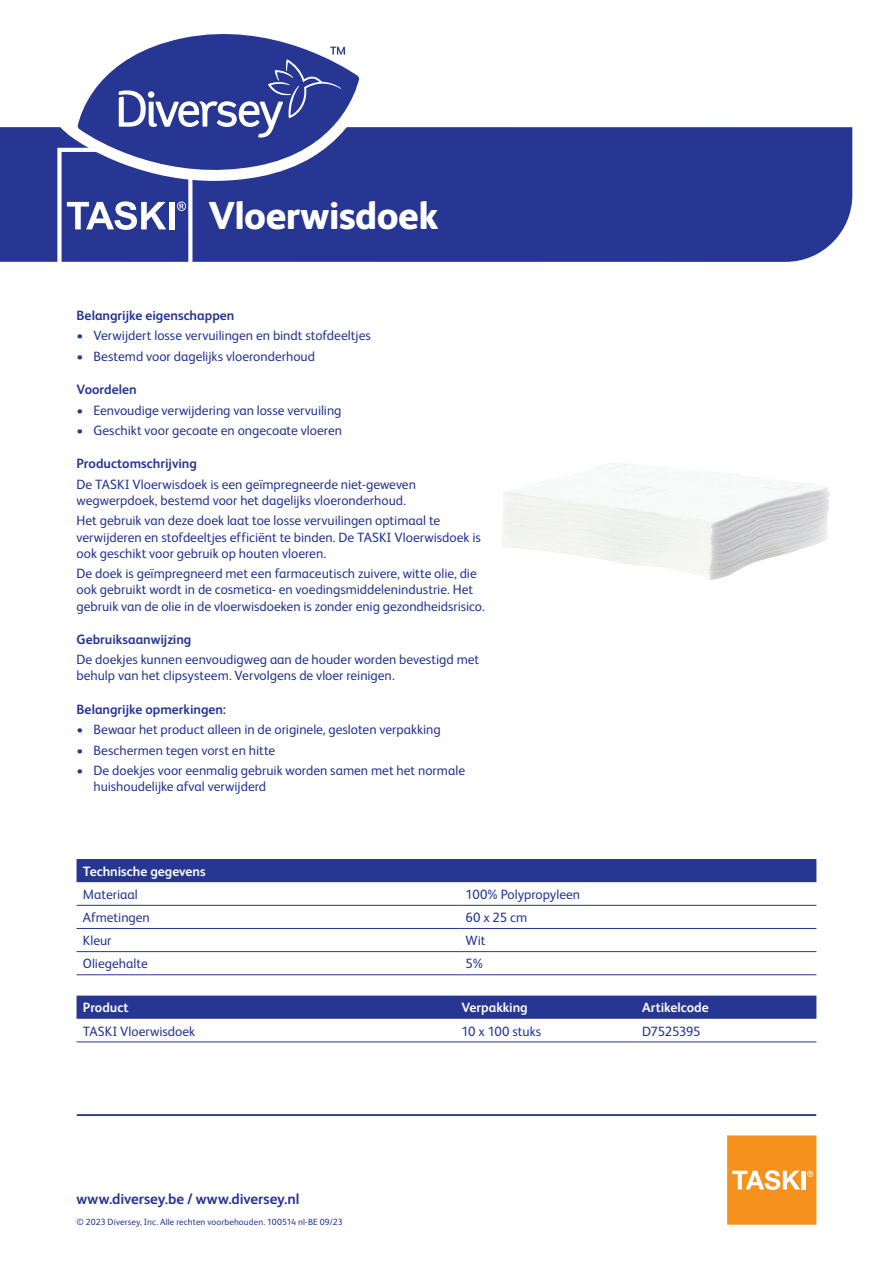
<style>
.page{position:relative;width:893px;height:1263px;background:#fff}
.page>*{position:absolute;margin:0;border:0;box-sizing:border-box;transform-origin:0 0}
.t1{font:800 39px "FS Albert Pro";letter-spacing:-.015em;color:#fff}
.t2{font:700 15px "FS Albert Pro";color:#263692}
.Maintext{font:13.5px/16.2px "FS Albert Pro";color:#263692}
.Subheads{font:700 13.5px "FS Albert Pro";color:#263692}
.Table_Text{font:13.5px "FS Albert Pro";color:#263692}
.Table_Subheads{font:700 13.5px "FS Albert Pro";color:#fff}
.Table_Text-2{font:13.5px "FS Albert Pro";letter-spacing:-.025em;color:#263692}
.t3{font:9px "FS Albert Pro";letter-spacing:.01em;color:#263692}
</style>
<div class="page">
<div style="left:0;top:127px;width:852px;height:135px;background:#263692"></div>
<svg style="left:57px;top:148px;width:135px;height:114px;background:#4e5ba6"></svg>
<div style="left:169px;top:202px;width:6px;height:27px;background:#fff"></div>
<svg style="left:727px;top:1135px;width:89px;height:90px;background:#f69c34"></svg>
<hr style="left:77px;top:1114px;width:739px;height:2px;background:#263692">
<div style="left:77px;top:859px;width:739px;height:23px;background:#263692"></div>
<hr style="left:77px;top:905px;width:382px;height:1px;background:#263692">
<hr style="left:459px;top:905px;width:357px;height:1px;background:#263692">
<hr style="left:77px;top:928px;width:382px;height:1px;background:#263692">
<hr style="left:459px;top:928px;width:357px;height:1px;background:#263692">
<hr style="left:77px;top:951px;width:382px;height:1px;background:#263692">
<hr style="left:459px;top:951px;width:357px;height:1px;background:#263692">
<hr style="left:77px;top:974px;width:382px;height:1px;background:#263692">
<hr style="left:459px;top:974px;width:357px;height:1px;background:#263692">
<svg style="left:77px;top:995px;width:739px;height:24px;background:#2d3c95"></svg>
<hr style="left:77px;top:1041px;width:378px;height:1px;background:#263692">
<hr style="left:455px;top:1041px;width:181px;height:1px;background:#263692">
<hr style="left:636px;top:1041px;width:180px;height:1px;background:#263692">
<svg style="left:58px;top:78px;width:316px;height:103px"></svg>
<svg style="left:78px;top:34px;width:281px;height:148px;fill:#263692"></svg>
<svg style="left:119px;top:47px;width:226px;height:91px;background:#4a58a4"></svg>
<p class="t1" style="left:208px;top:185px;width:232px">Vloerwisdoek</p>
<p class="Subheads" style="left:77px;top:306px;width:159px">Belangrijke eigenschappen</p>
<p class="Maintext" style="left:77px;top:327px;width:296px">• Verwijdert losse vervuilingen en bindt stofdeeltjes</p>
<p class="Maintext" style="left:77px;top:347px;width:240px">• Bestemd voor dagelijks vloeronderhoud</p>
<p class="Subheads" style="left:77px;top:380px;width:62px">Voordelen</p>
<p class="Maintext" style="left:77px;top:401px;width:267px">• Eenvoudige verwijdering van losse vervuiling</p>
<p class="Maintext" style="left:77px;top:421px;width:267px">• Geschikt voor gecoate en ongecoate vloeren</p>
<p class="Subheads" style="left:77px;top:454px;width:122px">Productomschrijving</p>
<p class="Maintext" style="left:77px;top:475px;width:341px">De TASKI Vloerwisdoek is een geïmpregneerde niet-geweven wegwerpdoek, bestemd voor het dagelijks vloeronderhoud.</p>
<p class="Maintext" style="left:77px;top:512px;width:406px">Het gebruik van deze doek laat toe losse vervuilingen optimaal te verwijderen en stofdeeltjes efficiënt te binden. De TASKI Vloerwisdoek is ook geschikt voor gebruik op houten vloeren.</p>
<p class="Maintext" style="left:77px;top:564px;width:410px">De doek is geïmpregneerd met een farmaceutisch zuivere, witte olie, die ook gebruikt wordt in de cosmetica- en voedingsmiddelenindustrie. Het gebruik van de olie in de vloerwisdoeken is zonder enig gezondheidsrisico.</p>
<p class="Subheads" style="left:77px;top:630px;width:116px">Gebruiksaanwijzing</p>
<p class="Maintext" style="left:77px;top:650px;width:404px">De doekjes kunnen eenvoudigweg aan de houder worden bevestigd met behulp van het clipsysteem. Vervolgens de vloer reinigen.</p>
<p class="Subheads" style="left:77px;top:699px;width:151px">Belangrijke opmerkingen:</p>
<p class="Maintext" style="left:77px;top:720px;width:366px">• Bewaar het product alleen in de originele, gesloten verpakking</p>
<p class="Maintext" style="left:77px;top:741px;width:200px">• Beschermen tegen vorst en hitte</p>
<p class="Maintext" style="left:94px;top:761px;width:373px;text-indent:-17px">• De doekjes voor eenmalig gebruik worden samen met het normale huishoudelijke afval verwijderd</p>
<p class="Table_Subheads" style="left:83px;top:862px;width:124px">Technische gegevens</p>
<p class="Table_Text" style="left:83px;top:885px;width:56px">Materiaal</p>
<p class="Table_Text" style="left:466px;top:885px;width:116px">100% Polypropyleen</p>
<p class="Table_Text" style="left:83px;top:908px;width:68px">Afmetingen</p>
<p class="Table_Text" style="left:466px;top:908px;width:63px">60 x 25 cm</p>
<p class="Table_Text" style="left:83px;top:931px;width:30px">Kleur</p>
<p class="Table_Text" style="left:466px;top:931px;width:21px">Wit</p>
<p class="Table_Text" style="left:83px;top:954px;width:66px">Oliegehalte</p>
<p class="Table_Text" style="left:466px;top:954px;width:19px">5%</p>
<p class="Table_Subheads" style="left:83px;top:998px;width:47px">Product</p>
<p class="Table_Subheads" style="left:461px;top:998px;width:68px">Verpakking</p>
<p class="Table_Subheads" style="left:642px;top:998px;width:68px">Artikelcode</p>
<p class="Table_Text" style="left:83px;top:1021px;width:114px">TASKI Vloerwisdoek</p>
<p class="Table_Text" style="left:461px;top:1021px;width:81px">10 x 100 stuks</p>
<p class="Table_Text-2" style="left:642px;top:1021px;width:60px">D7525395</p>
<p class="t2" style="left:77px;top:1189px;width:224px">www.diversey.be / www.diversey.nl</p>
<p class="t3" style="left:77px;top:1215px;width:268px">© 2023 Diversey, Inc. Alle rechten voorbehouden. 100514 nl-BE 09/23</p>
</div>
